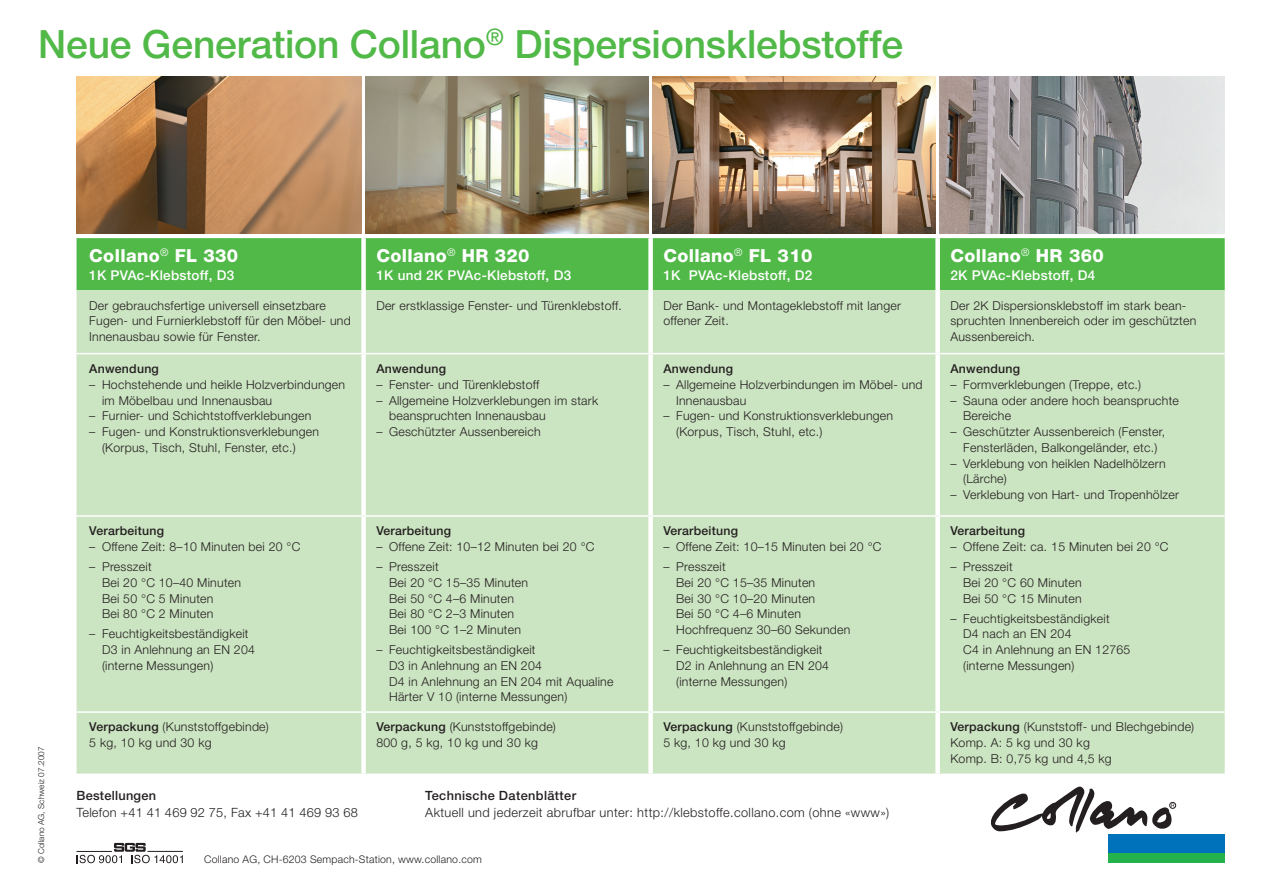
<style>
.page{position:relative;width:1263px;height:893px;background:#fff}
.page>*{position:absolute;margin:0;border:0;box-sizing:border-box;transform-origin:0 0}
.Haupttitel_leicht_22{font:500 39px "Helvetica Neue LT Pro";letter-spacing:-.005em;color:#51b948}
.t1{font:800 18px "Helvetica Neue LT Pro";letter-spacing:.02em;color:#fff}
.t2{font:500 13.5px "Helvetica Neue LT Pro";letter-spacing:.02em;color:#fff}
.Grundtext_ohne_Einzu{font:300 12.75px "Helvetica Neue LT Pro";letter-spacing:.03em;color:#231f20}
.Untertitel_1_22_1{font:500 12.75px "Helvetica Neue LT Pro";letter-spacing:.03em;color:#231f20}
.Grundtext_ohne_Einzu-2{font:500 12.75px "Helvetica Neue LT Pro";letter-spacing:.02em;color:#231f20}
.t3{font:300 12.3px/15.8px "Helvetica Neue LT Pro";letter-spacing:.02em;color:#231f20}
.t4{font:500 12.3px "Helvetica Neue LT Pro";letter-spacing:.02em;color:#231f20}
.Grundtext_22_1{font:300 10.5px "Helvetica Neue LT Pro";letter-spacing:.02em;color:#231f20}
.t5{font:300 8.25px "Helvetica Neue LT Pro";color:#231f20}
.s1{font-weight:500}
</style>
<div class="page">
<svg style="left:77px;top:843px;width:106px;height:20px"></svg>
<img style="left:653px;top:77px;width:282px;height:157px">
<img style="left:77px;top:77px;width:284px;height:157px">
<img style="left:940px;top:77px;width:285px;height:157px">
<img style="left:366px;top:77px;width:282px;height:157px">
<div style="left:1108px;top:834px;width:116px;height:19px;background:#0072bc"></div>
<div style="left:1108px;top:853px;width:116px;height:10px;background:#23b24b"></div>
<svg style="left:991px;top:786px;width:183px;height:46px"></svg>
<div style="left:1169px;top:802px;width:7px;height:6px;border:1px solid #231f20;border-radius:50%"></div>
<div style="left:77px;top:238px;width:1148px;height:52px;background:#51b948"></div>
<div style="left:77px;top:290px;width:1148px;height:484px;background:#cbe4c1"></div>
<div style="left:361px;top:238px;width:5px;height:52px;background:#fff"></div>
<div style="left:361px;top:290px;width:5px;height:63px;background:#fff"></div>
<div style="left:361px;top:354px;width:5px;height:161px;background:#fff"></div>
<hr style="left:77px;top:353px;width:287px;height:1px;background:#fff">
<hr style="left:364px;top:353px;width:287px;height:1px;background:#fff">
<hr style="left:938px;top:353px;width:287px;height:1px;background:#fff">
<div style="left:648px;top:238px;width:5px;height:52px;background:#fff"></div>
<div style="left:935px;top:238px;width:5px;height:52px;background:#fff"></div>
<div style="left:648px;top:290px;width:5px;height:63px;background:#fff"></div>
<div style="left:935px;top:290px;width:5px;height:63px;background:#fff"></div>
<div style="left:648px;top:354px;width:5px;height:161px;background:#fff"></div>
<div style="left:935px;top:354px;width:5px;height:161px;background:#fff"></div>
<hr style="left:651px;top:353px;width:287px;height:1px;background:#fff">
<hr style="left:77px;top:515px;width:287px;height:2px;background:#fff">
<hr style="left:364px;top:515px;width:287px;height:2px;background:#fff">
<div style="left:361px;top:517px;width:5px;height:194px;background:#fff"></div>
<hr style="left:651px;top:515px;width:287px;height:2px;background:#fff">
<div style="left:648px;top:517px;width:5px;height:194px;background:#fff"></div>
<hr style="left:938px;top:515px;width:287px;height:2px;background:#fff">
<div style="left:935px;top:517px;width:5px;height:194px;background:#fff"></div>
<div style="left:361px;top:713px;width:5px;height:61px;background:#fff"></div>
<div style="left:648px;top:713px;width:5px;height:61px;background:#fff"></div>
<div style="left:935px;top:713px;width:5px;height:61px;background:#fff"></div>
<hr style="left:77px;top:711px;width:287px;height:2px;background:#fff">
<hr style="left:364px;top:711px;width:287px;height:2px;background:#fff">
<hr style="left:651px;top:711px;width:287px;height:2px;background:#fff">
<hr style="left:938px;top:711px;width:287px;height:2px;background:#fff">
<p class="Haupttitel_leicht_22" style="left:38px;top:20px;width:866px">Neue Generation Collano<sup>®</sup> Dispersionsklebstoffe</p>
<p class="t1" style="left:89px;top:244px;width:150px">Collano<sup>®</sup> FL 330</p>
<p class="t2" style="left:89px;top:267px;width:146px">1K PVAc-Klebstoff, D3</p>
<p class="t1" style="left:376px;top:244px;width:155px">Collano<sup>®</sup> HR 320</p>
<p class="t2" style="left:376px;top:267px;width:196px">1K und 2K PVAc-Klebstoff, D3</p>
<p class="t1" style="left:663px;top:244px;width:150px">Collano<sup>®</sup> FL 310</p>
<p class="t2" style="left:663px;top:267px;width:150px">1K PVAc-Klebstoff, D2</p>
<p class="t1" style="left:950px;top:244px;width:155px">Collano<sup>®</sup> HR 360</p>
<p class="t2" style="left:950px;top:267px;width:146px">2K PVAc-Klebstoff, D4</p>
<p class="t3" style="left:89px;top:297px;width:263px">Der gebrauchsfertige universell einsetzbare<br>Fugen- und Furnierklebstoff für den Möbel- und<br>Innenausbau sowie für Fenster.</p>
<p class="t3" style="left:376px;top:297px;width:247px">Der erstklassige Fenster- und Türenklebstoff.</p>
<p class="t3" style="left:663px;top:297px;width:239px">Der Bank- und Montageklebstoff mit langer offener Zeit.</p>
<p class="t3" style="left:950px;top:297px;width:247px">Der 2K Dispersionsklebstoff im stark bean&shy;spruchten Innenbereich oder im geschützten<br>Aussenbereich.</p>
<p class="t4" style="left:89px;top:361px;width:71px">Anwendung</p>
<p class="t3" style="left:102px;top:376px;width:245px;text-indent:-13px">– Hochstehende und heikle Holzverbindungen im Möbelbau und Innenausbau</p>
<p class="t3" style="left:89px;top:408px;width:224px">– Furnier- und Schichtstoffverklebungen</p>
<p class="t3" style="left:89px;top:423px;width:231px">– Fugen- und Konstruktionsverklebungen</p>
<p class="t3" style="left:102px;top:439px;width:195px">(Korpus, Tisch, Stuhl, Fenster, etc.)</p>
<p class="t4" style="left:376px;top:361px;width:71px">Anwendung</p>
<p class="t3" style="left:376px;top:376px;width:164px">– Fenster- und Türenklebstoff</p>
<p class="t3" style="left:389px;top:392px;width:211px;text-indent:-13px">– Allgemeine Holzverklebungen im stark beanspruchten Innenausbau</p>
<p class="t3" style="left:376px;top:423px;width:166px">– Geschützter Aussenbereich</p>
<p class="t4" style="left:663px;top:361px;width:71px">Anwendung</p>
<p class="t3" style="left:676px;top:376px;width:248px;text-indent:-13px">– Allgemeine Holzverbindungen im Möbel- und<br>Innenausbau</p>
<p class="t3" style="left:676px;top:408px;width:219px;text-indent:-13px">– Fugen- und Konstruktionsverklebungen (Korpus, Tisch, Stuhl, etc.)</p>
<p class="t4" style="left:950px;top:361px;width:71px">Anwendung</p>
<p class="t3" style="left:950px;top:376px;width:192px">– Formverklebungen (Treppe, etc.)</p>
<p class="t3" style="left:963px;top:392px;width:217px;text-indent:-13px">– Sauna oder andere hoch beanspruchte<br>Bereiche</p>
<p class="t3" style="left:950px;top:423px;width:216px;text-align:center">– Geschützter Aussenbereich (Fenster,<br>Fensterläden, Balkongeländer, etc.)</p>
<p class="t3" style="left:963px;top:455px;width:204px;text-indent:-13px">– Verklebung von heiklen Nadelhölzern (Lärche)</p>
<p class="t3" style="left:950px;top:486px;width:230px">– Verklebung von Hart- und Tropenhölzer</p>
<p class="t5" style="left:36px;top:863px;width:118px;rotate:-90deg">© Collano AG, Schweiz 07.2007</p>
<p class="t4" style="left:89px;top:524px;width:76px">Verarbeitung</p>
<p class="t3" style="left:89px;top:539px;width:213px">– Offene Zeit: 8–10 Minuten bei 20 °C</p>
<p class="t3" style="left:102px;top:559px;width:141px;text-indent:-13px">– Presszeit<br>Bei 20 °C 10–40 Minuten<br>Bei 50 °C 5 Minuten<br>Bei 80 °C 2 Minuten</p>
<p class="t3" style="left:102px;top:626px;width:154px;text-indent:-13px">– Feuchtigkeitsbeständigkeit<br>D3 in Anlehnung an EN 204 (interne Messungen)</p>
<p class="t4" style="left:376px;top:524px;width:76px">Verarbeitung</p>
<p class="t3" style="left:376px;top:539px;width:220px">– Offene Zeit: 10–12 Minuten bei 20 °C</p>
<p class="t3" style="left:389px;top:559px;width:141px;text-indent:-13px">– Presszeit<br>Bei 20 °C 15–35 Minuten<br>Bei 50 °C 4–6 Minuten<br>Bei 80 °C 2–3 Minuten<br>Bei 100 °C 1–2 Minuten</p>
<p class="t3" style="left:389px;top:642px;width:226px;text-indent:-13px">– Feuchtigkeitsbeständigkeit<br>D3 in Anlehnung an EN 204<br>D4 in Anlehnung an EN 204 mit Aqualine<br>Härter V 10 (interne Messungen)</p>
<p class="t4" style="left:663px;top:524px;width:76px">Verarbeitung</p>
<p class="t3" style="left:663px;top:539px;width:220px">– Offene Zeit: 10–15 Minuten bei 20 °C</p>
<p class="t3" style="left:676px;top:559px;width:176px;text-indent:-13px">– Presszeit<br>Bei 20 °C 15–35 Minuten<br>Bei 30 °C 10–20 Minuten<br>Bei 50 °C 4–6 Minuten<br>Hochfrequenz 30–60 Sekunden</p>
<p class="t3" style="left:676px;top:642px;width:154px;text-indent:-13px">– Feuchtigkeitsbeständigkeit<br>D2 in Anlehnung an EN 204 (interne Messungen)</p>
<p class="t4" style="left:950px;top:524px;width:76px">Verarbeitung</p>
<p class="t3" style="left:950px;top:539px;width:220px">– Offene Zeit: ca. 15 Minuten bei 20 °C</p>
<p class="t3" style="left:963px;top:559px;width:120px;text-indent:-13px">– Presszeit<br>Bei 20 °C 60 Minuten<br>Bei 50 °C 15 Minuten</p>
<p class="t3" style="left:963px;top:610px;width:169px;text-indent:-13px">– Feuchtigkeitsbeständigkeit<br>D4 nach an EN 204<br>C4 in Anlehnung an EN 12765 (interne Messungen)</p>
<p class="t3" style="left:89px;top:719px;width:181px"><span class="s1">Verpackung</span> (Kunststoffgebinde)<br>5 kg, 10 kg und 30 kg</p>
<p class="t3" style="left:376px;top:719px;width:181px"><span class="s1">Verpackung</span> (Kunststoffgebinde)<br>800 g, 5 kg, 10 kg und 30 kg</p>
<p class="t3" style="left:663px;top:719px;width:181px"><span class="s1">Verpackung</span> (Kunststoffgebinde)<br>5 kg, 10 kg und 30 kg</p>
<p class="t3" style="left:950px;top:719px;width:245px"><span class="s1">Verpackung</span> (Kunststoff- und Blechgebinde)<br>Komp. A: 5 kg und 30 kg<br>Komp. B: 0,75 kg und 4,5 kg</p>
<p class="Grundtext_ohne_Einzu-2" style="left:77px;top:788px;width:81px">Bestellungen</p>
<p class="Grundtext_ohne_Einzu" style="left:77px;top:804px;width:283px">Telefon +41 41 469 92 75, Fax +41 41 469 93 68</p>
<p class="Untertitel_1_22_1" style="left:425px;top:788px;width:152px">Technische Datenblätter</p>
<p class="Grundtext_ohne_Einzu" style="left:425px;top:804px;width:465px">Aktuell und jederzeit abrufbar unter: http://klebstoffe.collano.com (ohne «www»)</p>
<p class="Grundtext_22_1" style="left:204px;top:853px;width:279px">Collano AG, CH-6203 Sempach-Station, www.collano.com</p>
</div>
